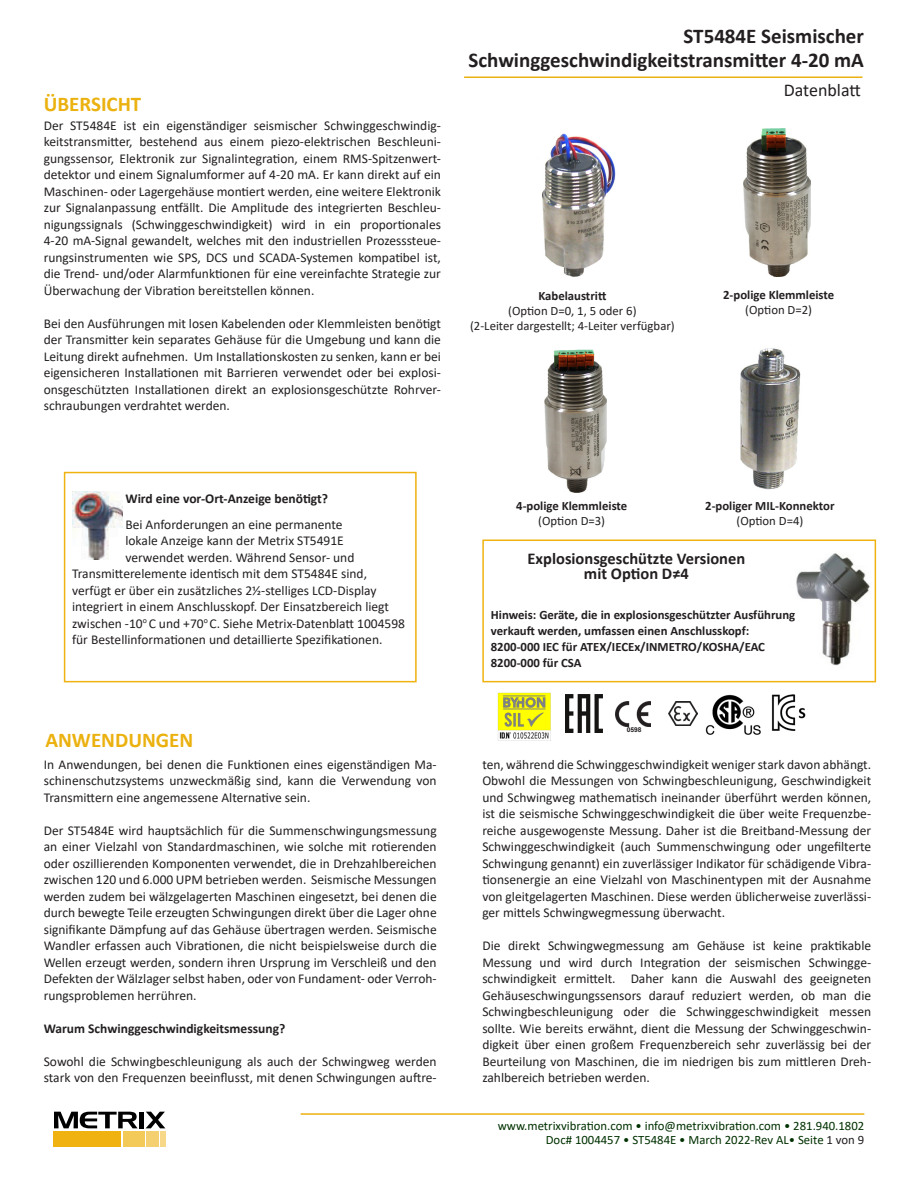
<style>
.page{position:relative;width:918px;height:1188px;background:#fff}
.page>*{position:absolute;margin:0;border:0;box-sizing:border-box;transform-origin:0 0}
.t1{font:700 21px/24px "Calibri";color:#231f20;text-align:right}
.t2{font:700 21px "Calibri";color:#ebb10f}
.t3{font:18px "Calibri";color:#231f20}
.t4{font:700 16.5px "Calibri";color:#231f20}
.t5{font:13.5px/16.5px "Calibri";color:#231f20;text-align:justify}
.t6{font:700 13.5px "Calibri";color:#231f20}
.t7{font:700 12.75px/15.8px "Calibri";color:#231f20}
.t8{font:12.75px/13.5px "Calibri";color:#003100;text-align:right}
.t9{font:12.75px/15px "Calibri";color:#231f20;text-align:center}
.t10{font:700 6.6px "Arial";color:#231f20}
.s1{color:#231f20}
</style>
<div class="page">
<hr style="left:301px;top:1113px;width:563px;height:2px;background:#ebb10f">
<hr style="left:464px;top:76px;width:398px;height:2px;background:#ebb10f">
<div style="left:54px;top:1131px;width:67px;height:16px;background:#efb211"></div>
<div style="left:123px;top:1131px;width:21px;height:16px;background:#f3c958"></div>
<div style="left:146px;top:1131px;width:12px;height:16px;background:#f5d070"></div>
<div style="left:160px;top:1131px;width:5px;height:16px;background:#f7d888"></div>
<svg style="left:54px;top:1112px;width:84px;height:16px"></svg>
<hr style="left:140px;top:1112px;width:4px;height:16px;background:#000">
<svg style="left:146px;top:1112px;width:19px;height:16px"></svg>
<img style="left:796px;top:551px;width:81px;height:120px">
<div style="left:64px;top:472px;width:353px;height:210px;border:2px solid #efb211"></div>
<img style="left:72px;top:491px;width:50px;height:68px">
<img style="left:544px;top:349px;width:63px;height:143px">
<img style="left:565px;top:695px;width:37px;height:37px">
<img style="left:616px;top:701px;width:35px;height:25px">
<img style="left:668px;top:701px;width:29px;height:25px">
<img style="left:705px;top:694px;width:56px;height:41px">
<img style="left:771px;top:694px;width:35px;height:37px">
<div style="left:482px;top:540px;width:394px;height:142px;border:2px solid #efb211"></div>
<img style="left:740px;top:348px;width:61px;height:142px">
<img style="left:542px;top:133px;width:74px;height:144px">
<img style="left:744px;top:129px;width:67px;height:147px">
<img style="left:497px;top:692px;width:54px;height:49px">
<p class="t2" style="left:44px;top:89px;width:99px">ÜBERSICHT</p>
<p class="t5" style="left:44px;top:117px;width:399px">Der ST5484E ist ein eigenständiger seismischer Schwinggeschwindig&shy;keitstransmitter, bestehend aus einem piezo-elektrischen Beschleuni&shy;gungssensor, Elektronik zur Signalintegration, einem RMS-Spitzenwert&shy;detektor und einem Signalumformer auf 4-20 mA. Er kann direkt auf ein Maschinen- oder Lagergehäuse montiert werden, eine weitere Elektronik zur Signalanpassung entfällt. Die Amplitude des integrierten Beschleu&shy;nigungssignals (Schwinggeschwindigkeit) wird in ein proportionales 4-20 mA-Signal gewandelt, welches mit den industriellen Prozesssteue&shy;rungsinstrumenten wie SPS, DCS und SCADA-Systemen kompatibel ist, die Trend- und/oder Alarmfunktionen für eine vereinfachte Strategie zur Überwachung der Vibration bereitstellen können.</p>
<p class="t5" style="left:44px;top:315px;width:399px">Bei den Ausführungen mit losen Kabelenden oder Klemmleisten benötigt der Transmitter kein separates Gehäuse für die Umgebung und kann die Leitung direkt aufnehmen. Um Installationskosten zu senken, kann er bei eigensicheren Installationen mit Barrieren verwendet oder bei explosi&shy;onsgeschützten Installationen direkt an explosionsgeschützte Rohrver&shy;schraubungen verdrahtet werden.</p>
<h1 class="t1" style="left:469px;top:24px;width:397px">ST5484E Seismischer<br>Schwinggeschwindigkeitstransmitter 4‐20 mA</h1>
<h2 class="t3" style="left:784px;top:78px;width:79px">Datenblatt</h2>
<p class="t7" style="left:538px;top:287px;width:70px">Kabelaustritt</p>
<p class="t9" style="left:470px;top:303px;width:206px">(Option D=0, 1, 5 oder 6)<br>(2-Leiter dargestellt; 4-Leiter verfügbar)</p>
<p class="t7" style="left:723px;top:286px;width:113px">2-polige Klemmleiste</p>
<p class="t9" style="left:745px;top:302px;width:68px">(Option D=2)</p>
<p class="t6" style="left:125px;top:489px;width:204px">Wird eine vor-Ort-Anzeige benötigt?</p>
<p class="t5" style="left:125px;top:516px;width:219px">Bei Anforderungen an eine permanente</p>
<p class="t5" style="left:125px;top:532px;width:220px">lokale Anzeige kann der Metrix ST5491E</p>
<p class="t5" style="left:125px;top:549px;width:231px">verwendet werden. Während Sensor- und</p>
<p class="t5" style="left:72px;top:565px;width:296px">Transmitterelemente identisch mit dem ST5484E sind,</p>
<p class="t5" style="left:72px;top:582px;width:306px">verfügt er über ein zusätzliches 2½-stelliges LCD-Display</p>
<p class="t5" style="left:72px;top:598px;width:318px">integriert in einem Anschlusskopf. Der Einsatzbereich liegt</p>
<p class="t5" style="left:72px;top:615px;width:335px">zwischen -10<sup>o</sup> C und +70<sup>o</sup> C. Siehe Metrix-Datenblatt 1004598</p>
<p class="t5" style="left:72px;top:631px;width:312px">für Bestellinformationen und detaillierte Spezifikationen.</p>
<p class="t2" style="left:45px;top:725px;width:149px">ANWENDUNGEN</p>
<p class="t5" style="left:44px;top:755px;width:394px">In Anwendungen, bei denen die Funktionen eines eigenständigen Ma&shy;schinenschutzsystems unzweckmäßig sind, kann die Verwendung von Transmittern eine angemessene Alternative sein.</p>
<p class="t5" style="left:44px;top:821px;width:394px">Der ST5484E wird hauptsächlich für die Summenschwingungsmessung an einer Vielzahl von Standardmaschinen, wie solche mit rotierenden oder oszillierenden Komponenten verwendet, die in Drehzahlbereichen zwischen 120 und 6.000 UPM betrieben werden. Seismische Messungen werden zudem bei wälzgelagerten Maschinen eingesetzt, bei denen die durch bewegte Teile erzeugten Schwingungen direkt über die Lager ohne signifikante Dämpfung auf das Gehäuse übertragen werden. Seismische Wandler erfassen auch Vibrationen, die nicht beispielsweise durch die Wellen erzeugt werden, sondern ihren Ursprung im Verschleiß und den Defekten der Wälzlager selbst haben, oder von Fundament- oder Verroh&shy;rungsproblemen herrühren.</p>
<p class="t6" style="left:44px;top:1018px;width:243px">Warum Schwinggeschwindigkeitsmessung?</p>
<p class="t5" style="left:44px;top:1052px;width:394px">Sowohl die Schwingbeschleunigung als auch der Schwingweg werden stark von den Frequenzen beeinflusst, mit denen Schwingungen auftre-</p>
<p class="t7" style="left:516px;top:498px;width:113px">4-polige Klemmleiste</p>
<p class="t9" style="left:538px;top:513px;width:68px">(Option D=3)</p>
<p class="t7" style="left:705px;top:498px;width:131px">2-poliger MIL-Konnektor</p>
<p class="t9" style="left:736px;top:513px;width:68px">(Option D=4)</p>
<p class="t4" style="left:528px;top:546px;width:219px">Explosionsgeschützte Versionen</p>
<p class="t4" style="left:584px;top:562px;width:106px">mit Option D≠4</p>
<p class="t7" style="left:491px;top:607px;width:306px">Hinweis: Geräte, die in explosionsgeschützter Ausführung verkauft werden, umfassen einen Anschlusskopf:</p>
<p class="t7" style="left:491px;top:639px;width:276px">8200-000 IEC für ATEX/IECEx/INMETRO/KOSHA/EAC</p>
<p class="t7" style="left:491px;top:654px;width:92px">8200-000 für CSA</p>
<p class="t10" style="left:627px;top:725px;width:16px">0598</p>
<p class="t5" style="left:482px;top:755px;width:390px">ten, während die Schwinggeschwindigkeit weniger stark davon abhängt.<br>Obwohl die Messungen von Schwingbeschleunigung, Geschwindigkeit und Schwingweg mathematisch ineinander überführt werden können, ist die seismische Schwinggeschwindigkeit die über weite Frequenzbe&shy;reiche ausgewogenste Messung. Daher ist die Breitband-Messung der Schwinggeschwindigkeit (auch Summenschwingung oder ungefilterte Schwingung genannt) ein zuverlässiger Indikator für schädigende Vibra&shy;tionsenergie an eine Vielzahl von Maschinentypen mit der Ausnahme von gleitgelagerten Maschinen. Diese werden üblicherweise zuverlässi&shy;ger mittels Schwingwegmessung überwacht.</p>
<p class="t5" style="left:482px;top:937px;width:390px">Die direkt Schwingwegmessung am Gehäuse ist keine praktikable Messung und wird durch Integration der seismischen Schwingge&shy;schwindigkeit ermittelt. Daher kann die Auswahl des geeigneten Gehäuseschwingungssensors darauf reduziert werden, ob man die Schwingbeschleunigung oder die Schwinggeschwindigkeit messen sollte. Wie bereits erwähnt, dient die Messung der Schwinggeschwin&shy;digkeit über einen großem Frequenzbereich sehr zuverlässig bei der Beurteilung von Maschinen, die im niedrigen bis zum mittleren Dreh&shy;zahlbereich betrieben werden.</p>
<p class="t8" style="left:498px;top:1119px;width:368px">www.metrixvibration.com • info@metrixvibration.com • 281.940.1802<br>Doc# 1004457 • ST5484E • March 2022-Rev AL• Seite <span class="s1">1 von 9</span></p>
</div>
